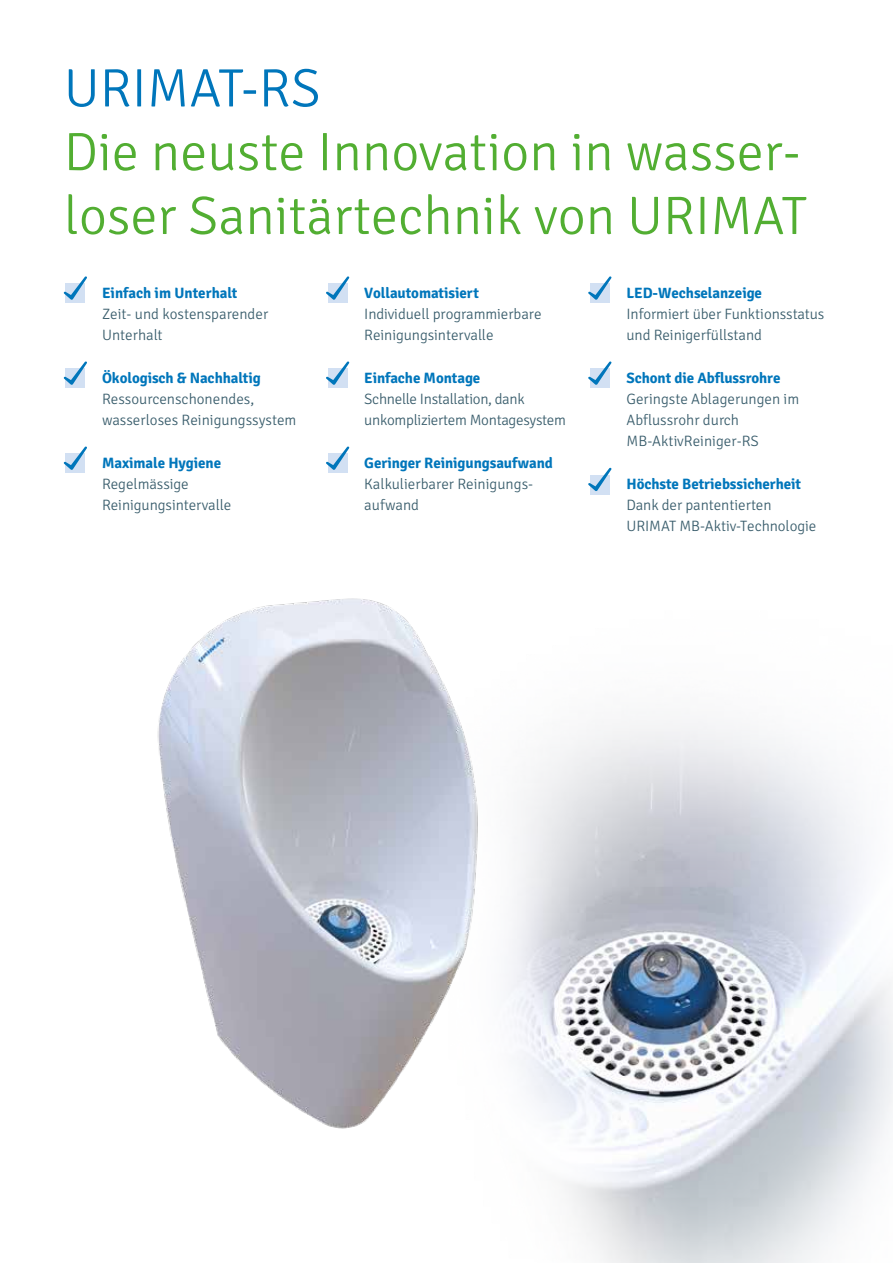
<style>
.page{position:relative;width:893px;height:1263px;background:#fff}
.page>*{position:absolute;margin:0;border:0;box-sizing:border-box;transform-origin:0 0}
.t1{font:300 54px/63.8px "Signika Negative";color:#52ae32}
.t2{font:300 54px "Signika Negative";color:#0076bb}
.t3{font:300 15px/21.3px "Signika Negative";letter-spacing:-.005em;color:#385c6b}
.t4{font:700 15px "Signika Negative";letter-spacing:-.005em;color:#0076bb}
</style>
<div class="page">
<img style="left:642px;top:721px;width:251px;height:542px">
<img style="left:157px;top:598px;width:485px;height:665px">
<div style="left:66px;top:283px;width:19px;height:20px;background:#d2e0f3"></div>
<svg style="left:64px;top:276px;width:23px;height:24px"></svg>
<div style="left:328px;top:283px;width:19px;height:20px;background:#d2e0f3"></div>
<svg style="left:326px;top:276px;width:23px;height:24px"></svg>
<div style="left:590px;top:283px;width:19px;height:20px;background:#d2e0f3"></div>
<svg style="left:588px;top:276px;width:24px;height:24px"></svg>
<div style="left:66px;top:368px;width:19px;height:20px;background:#d2e0f3"></div>
<svg style="left:64px;top:361px;width:23px;height:24px"></svg>
<div style="left:328px;top:368px;width:19px;height:20px;background:#d2e0f3"></div>
<svg style="left:326px;top:361px;width:23px;height:24px"></svg>
<div style="left:590px;top:368px;width:19px;height:20px;background:#d2e0f3"></div>
<svg style="left:588px;top:361px;width:24px;height:24px"></svg>
<div style="left:590px;top:475px;width:19px;height:19px;background:#d2e0f3"></div>
<svg style="left:588px;top:468px;width:24px;height:23px"></svg>
<div style="left:66px;top:453px;width:19px;height:20px;background:#d2e0f3"></div>
<svg style="left:64px;top:446px;width:23px;height:24px"></svg>
<div style="left:328px;top:453px;width:19px;height:20px;background:#d2e0f3"></div>
<svg style="left:326px;top:446px;width:23px;height:24px"></svg>
<h1 class="t2" style="left:64px;top:59px;width:258px">URIMAT-RS</h1>
<h1 class="t1" style="left:64px;top:121px;width:745px">Die neuste Innovation in wasser&shy;loser Sanitärtechnik von URIMAT</h1>
<p class="t4" style="left:102px;top:284px;width:137px">Einfach im Unterhalt</p>
<p class="t3" style="left:102px;top:303px;width:168px">Zeit- und kostensparender<br>Unterhalt</p>
<p class="t4" style="left:102px;top:369px;width:160px">Ökologisch &amp; Nachhaltig</p>
<p class="t3" style="left:102px;top:389px;width:196px">Ressourcenschonendes, wasserloses Reinigungssystem</p>
<p class="t4" style="left:102px;top:454px;width:121px">Maximale Hygiene</p>
<p class="t3" style="left:102px;top:474px;width:131px">Regelmässige<br>Reinigungsintervalle</p>
<p class="t4" style="left:364px;top:284px;width:116px">Vollautomatisiert</p>
<p class="t3" style="left:364px;top:303px;width:179px">Individuell programmierbare<br>Reinigungsintervalle</p>
<p class="t4" style="left:364px;top:369px;width:118px">Einfache Montage</p>
<p class="t3" style="left:364px;top:388px;width:203px">Schnelle Installation, dank unkompliziertem Montagesystem</p>
<p class="t4" style="left:364px;top:454px;width:190px">Geringer Reinigungsaufwand</p>
<p class="t3" style="left:364px;top:474px;width:169px">Kalkulierbarer Reinigungs&shy;aufwand</p>
<p class="t4" style="left:626px;top:284px;width:137px">LED-Wechselanzeige</p>
<p class="t3" style="left:626px;top:303px;width:199px">Informiert über Funktionsstatus und Reinigerfüllstand</p>
<p class="t4" style="left:626px;top:369px;width:156px">Schont die Abflussrohre</p>
<p class="t3" style="left:626px;top:388px;width:174px">Geringste Ablagerungen im<br>Abflussrohr durch<br>MB-AktivReiniger-RS</p>
<p class="t4" style="left:626px;top:475px;width:176px">Höchste Betriebssicherheit</p>
<p class="t3" style="left:626px;top:495px;width:191px">Dank der pantentierten<br>URIMAT MB-Aktiv-Technologie</p>
</div>
